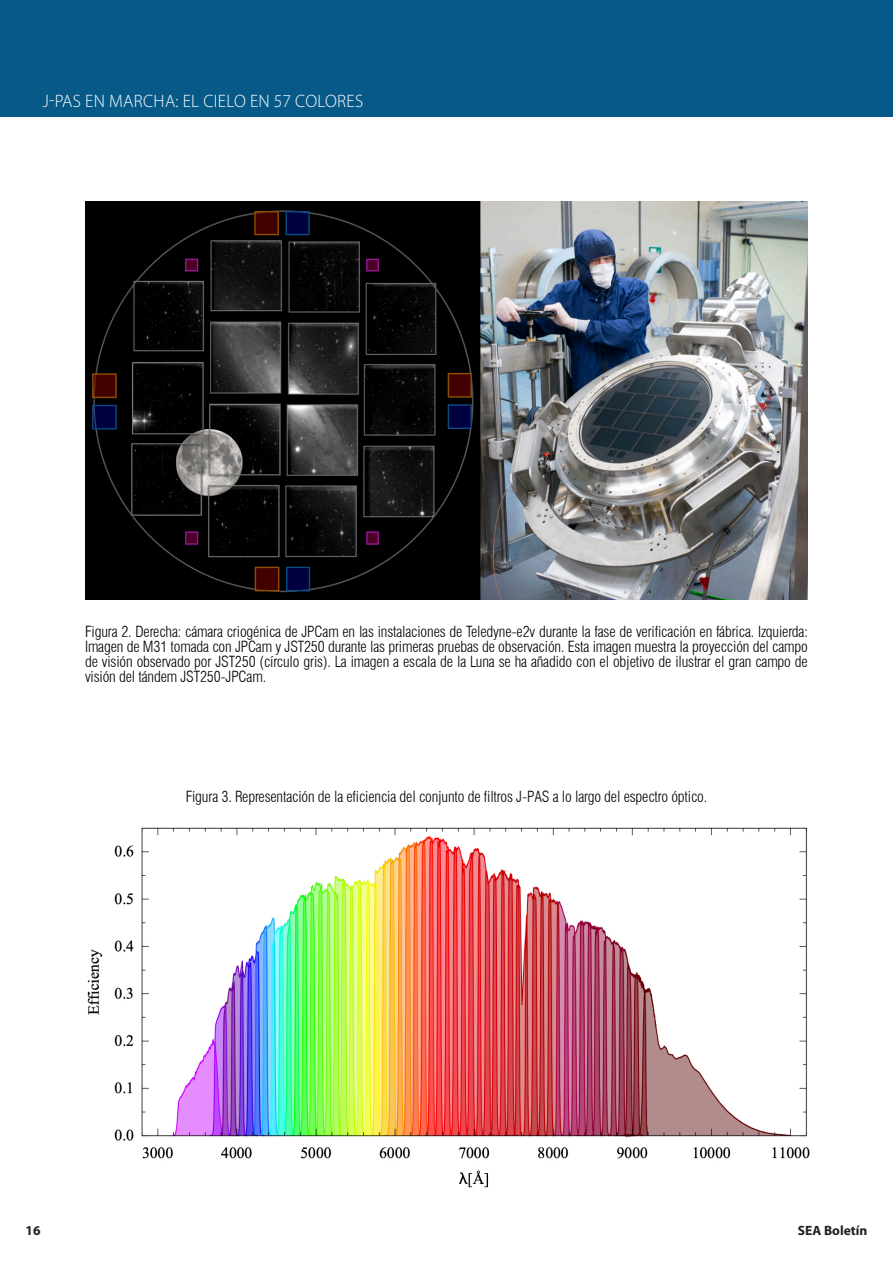
<style>
.page{position:relative;width:893px;height:1263px;background:#fff}
.page>*{position:absolute;margin:0;border:0;box-sizing:border-box;transform-origin:0 0}
.t1{font:300 18px "Myriad Pro";letter-spacing:.02em;color:#fff}
.t2{font:300 condensed 15px/15px "Swiss 721 BT";letter-spacing:-.01em;color:#000;text-align:justify}
.t3{font:700 13.5px "Myriad Pro";color:#231f20}
</style>
<div class="page">
<div style="left:0;top:0;width:893px;height:117px;background:#075a88"></div>
<img style="left:85px;top:202px;width:723px;height:397px">
<img style="left:87px;top:827px;width:723px;height:361px">
<p class="t1" style="left:43px;top:90px;width:322px">J-PAS EN MARCHA: EL CIELO EN 57 COLORES</p>
<p class="t2" style="left:85px;top:624px;width:724px">Figura 2. Derecha: cámara criogénica de JPCam en las instalaciones de Teledyne-e2v durante la fase de verificación en fábrica. Izquierda:<br>Imagen de M31 tomada con JPCam y JST250 durante las primeras pruebas de observación. Esta imagen muestra la proyección del campo de visión observado por JST250 (círculo gris). La imagen a escala de la Luna se ha añadido con el objetivo de ilustrar el gran campo de visión del tándem JST250-JPCam.</p>
<p class="t2" style="left:186px;top:789px;width:523px">Figura 3. Representación de la eficiencia del conjunto de filtros J-PAS a lo largo del espectro óptico.</p>
<p class="t3" style="left:26px;top:1221px;width:16px">16</p>
<p class="t3" style="left:798px;top:1221px;width:71px">SEA Boletín</p>
</div>
